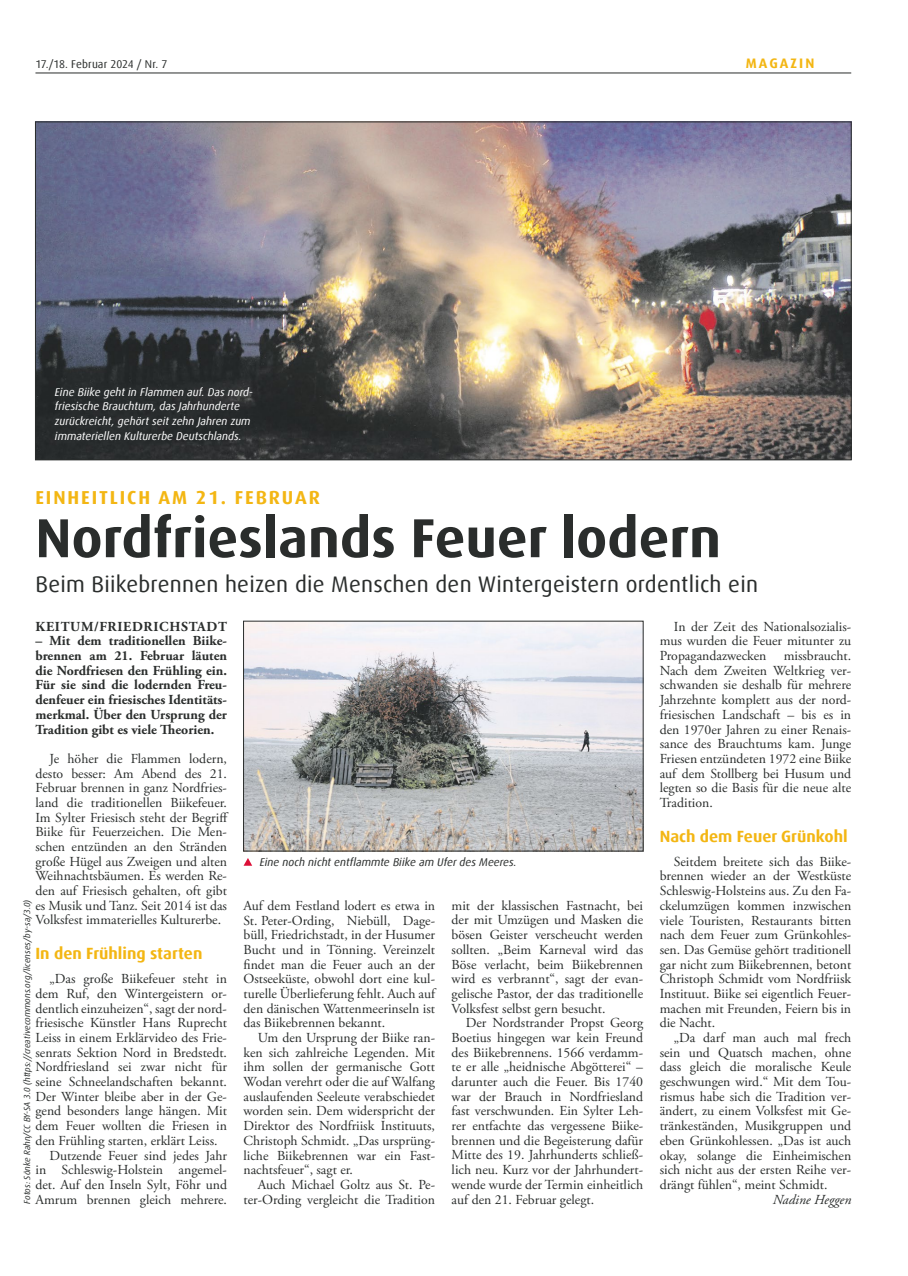
<style>
.page{position:relative;width:908px;height:1276px;background:#fff}
.page>*{position:absolute;margin:0;border:0;box-sizing:border-box;transform-origin:0 0}
.t1{font:700 55px "Dax Offc Pro";color:#2a2d2c}
.t2{font:22.5px "Dax Offc Pro";letter-spacing:.01em;color:#2a2d2c}
.t3{font:700 18.75px "Dax Offc Pro";letter-spacing:.1em;color:#f3b613}
.t4{font:700 16.25px "Dax Offc Pro";color:#f3b613}
.t5{font:13.75px/14.6px "Adobe Garamond Pro";color:#2a2d2c;text-align:justify}
.t6{font:700 13.75px/14.6px "Adobe Garamond Pro";color:#2a2d2c;text-align:justify}
.t7{font:700 13.75px "Adobe Garamond Pro";letter-spacing:.05em;color:#2a2d2c}
.t8{font:italic 13.75px "Adobe Garamond Pro";color:#2a2d2c}
.t9{font:700 13.75px "Dax Offc Pro";letter-spacing:.15em;color:#f3b613}
.t10{font:italic 11.25px/14.8px "Dax Offc Pro";color:#fff}
.t11{font:italic 11.25px "Dax Offc Pro";color:#2a2d2c}
.t12{font:11.25px "Dax Offc Pro";letter-spacing:.005em;color:#2a2d2c}
.t13{font:italic 8.75px "Dax Offc Pro";letter-spacing:-.005em;color:#2a2d2c}
</style>
<div class="page">
<hr style="left:35px;top:73px;width:815px;height:1px;background:#2a2d2c">
<img style="left:245px;top:623px;width:396px;height:226px">
<img style="left:37px;top:124px;width:812px;height:334px">
<svg style="left:244px;top:858px;width:8px;height:7px"></svg>
<p class="t12" style="left:35px;top:56px;width:133px">17./18. Februar 2024 / Nr. 7</p>
<p class="t9" style="left:745px;top:54px;width:70px">MAGAZIN</p>
<p class="t10" style="left:55px;top:384px;width:199px">Eine Biike geht in Flammen auf. Das nord&shy;friesische Brauchtum, das Jahrhunderte zurückreicht, gehört seit zehn Jahren zum immateriellen Kulturerbe Deutschlands.</p>
<h3 class="t3" style="left:35px;top:486px;width:286px">EINHEITLICH AM 21. FEBRUAR</h3>
<h1 class="t1" style="left:35px;top:502px;width:686px">Nordfrieslands Feuer lodern</h1>
<h2 class="t2" style="left:35px;top:569px;width:723px">Beim Biikebrennen heizen die Menschen den Wintergeistern ordentlich ein</h2>
<p class="t7" style="left:36px;top:618px;width:193px">KEITUM/FRIEDRICHSTADT</p>
<p class="t6" style="left:35px;top:634px;width:193px">– Mit dem traditionellen Biike&shy;brennen am 21. Februar läuten die Nordfriesen den Frühling ein.<br>Für sie sind die lodernden Freu&shy;denfeuer ein friesisches Identitäts&shy;merkmal. Über den Ursprung der Tradition gibt es viele Theorien.</p>
<p class="t5" style="left:35px;top:751px;width:194px;text-indent:14px">Je höher die Flammen lodern, desto besser: Am Abend des 21.<br>Februar brennen in ganz Nordfries&shy;land die traditionellen Biikefeuer.<br>Im Sylter Friesisch steht der Begriff Biike für Feuerzeichen. Die Men&shy;schen entzünden an den Stränden große Hügel aus Zweigen und alten Weihnachtsbäumen. Es werden Re&shy;den auf Friesisch gehalten, oft gibt es Musik und Tanz. Seit 2014 ist das Volksfest immaterielles Kulturerbe.</p>
<p class="t4" style="left:35px;top:943px;width:168px">In den Frühling starten</p>
<p class="t5" style="left:50px;top:972px;width:179px">„Das große Biikefeuer steht in</p>
<p class="t5" style="left:35px;top:986px;width:193px">dem Ruf, den Wintergeistern or-</p>
<p class="t5" style="left:35px;top:1001px;width:193px">dentlich einzuheizen“, sagt der nord-</p>
<p class="t5" style="left:35px;top:1016px;width:193px">friesische Künstler Hans Ruprecht</p>
<p class="t5" style="left:35px;top:1031px;width:193px">Leiss in einem Erklärvideo des Frie-</p>
<p class="t5" style="left:35px;top:1045px;width:193px">senrats Sektion Nord in Bredstedt.</p>
<p class="t5" style="left:35px;top:1060px;width:193px">Nordfriesland sei zwar nicht für</p>
<p class="t5" style="left:35px;top:1075px;width:193px">seine Schneelandschaften bekannt.</p>
<p class="t5" style="left:35px;top:1089px;width:193px">Der Winter bleibe aber in der Ge-</p>
<p class="t5" style="left:35px;top:1104px;width:193px">gend besonders lange hängen. Mit</p>
<p class="t5" style="left:35px;top:1119px;width:193px">dem Feuer wollten die Friesen in</p>
<p class="t5" style="left:35px;top:1133px;width:183px">den Frühling starten, erklärt Leiss.</p>
<p class="t5" style="left:50px;top:1148px;width:179px">Dutzende Feuer sind jedes Jahr</p>
<p class="t5" style="left:35px;top:1163px;width:193px">in Schleswig-Holstein angemel-</p>
<p class="t5" style="left:35px;top:1177px;width:193px">det. Auf den Inseln Sylt, Föhr und</p>
<p class="t5" style="left:35px;top:1192px;width:193px">Amrum brennen gleich mehrere.</p>
<p class="t13" style="left:21px;top:1203px;width:306px;rotate:-90deg">Fotos: Sönke Rahn/CC BY-SA 3.0 (https://creativecommons.org/licenses/by-sa/3.0)</p>
<p class="t11" style="left:260px;top:854px;width:258px">Eine noch nicht entflammte Biike am Ufer des Meeres.</p>
<p class="t5" style="left:243px;top:898px;width:193px">Auf dem Festland lodert es etwa in St. Peter-Ording, Niebüll, Dage&shy;büll, Friedrichstadt, in der Husumer Bucht und in Tönning. Vereinzelt findet man die Feuer auch an der Ostseeküste, obwohl dort eine kul&shy;turelle Überlieferung fehlt. Auch auf den dänischen Wattenmeerinseln ist das Biikebrennen bekannt.</p>
<p class="t5" style="left:243px;top:1031px;width:193px;text-indent:14px">Um den Ursprung der Biike ran&shy;ken sich zahlreiche Legenden. Mit ihm sollen der germanische Gott Wodan verehrt oder die auf Walfang auslaufenden Seeleute verabschiedet worden sein. Dem widerspricht der Direktor des Nordfriisk Instituuts, Christoph Schmidt. „Das ursprüng&shy;liche Biikebrennen war ein Fast&shy;nachtsfeuer“, sagt er.</p>
<p class="t5" style="left:243px;top:1177px;width:193px;text-align:right">Auch Michael Goltz aus St. Pe&shy;ter-Ording vergleicht die Tradition</p>
<p class="t5" style="left:451px;top:898px;width:193px">mit der klassischen Fastnacht, bei der mit Umzügen und Masken die bösen Geister verscheucht werden sollten. „Beim Karneval wird das Böse verlacht, beim Biikebrennen wird es verbrannt“, sagt der evan&shy;gelische Pastor, der das traditionelle Volksfest selbst gern besucht.</p>
<p class="t5" style="left:451px;top:1016px;width:193px;text-indent:14px">Der Nordstrander Propst Georg Boetius hingegen war kein Freund des Biikebrennens. 1566 verdamm&shy;te er alle „heidnische Abgötterei“ – darunter auch die Feuer. Bis 1740 war der Brauch in Nordfriesland fast verschwunden. Ein Sylter Leh&shy;rer entfachte das vergessene Biike&shy;brennen und die Begeisterung dafür Mitte des 19. Jahrhunderts schließ&shy;lich neu. Kurz vor der Jahrhundert&shy;wende wurde der Termin einheitlich auf den 21. Februar gelegt.</p>
<p class="t5" style="left:659px;top:619px;width:193px;text-indent:14px">In der Zeit des Nationalsozialis&shy;mus wurden die Feuer mitunter zu Propagandazwecken missbraucht.<br>Nach dem Zweiten Weltkrieg ver&shy;schwanden sie deshalb für mehrere Jahrzehnte komplett aus der nord&shy;friesischen Landschaft – bis es in den 1970er Jahren zu einer Renais&shy;sance des Brauchtums kam. Junge Friesen entzündeten 1972 eine Biike auf dem Stollberg bei Husum und legten so die Basis für die neue alte Tradition.</p>
<p class="t4" style="left:659px;top:825px;width:189px">Nach dem Feuer Grünkohl</p>
<p class="t5" style="left:659px;top:854px;width:193px;text-indent:14px">Seitdem breitete sich das Biike&shy;brennen wieder an der Westküste Schleswig-Holsteins aus. Zu den Fa&shy;ckelumzügen kommen inzwischen viele Touristen, Restaurants bitten nach dem Feuer zum Grünkohles&shy;sen. Das Gemüse gehört traditionell gar nicht zum Biikebrennen, betont Christoph Schmidt vom Nordfriisk Instituut. Biike sei eigentlich Feuer&shy;machen mit Freunden, Feiern bis in die Nacht.</p>
<p class="t5" style="left:659px;top:1031px;width:193px;text-indent:14px">„Da darf man auch mal frech sein und Quatsch machen, ohne dass gleich die moralische Keule geschwungen wird.“ Mit dem Tou&shy;rismus habe sich die Tradition ver&shy;ändert, zu einem Volksfest mit Ge&shy;tränkeständen, Musikgruppen und eben Grünkohlessen. „Das ist auch okay, solange die Einheimischen sich nicht aus der ersten Reihe ver&shy;drängt fühlen“, meint Schmidt.</p>
<p class="t8" style="left:772px;top:1191px;width:80px">Nadine Heggen</p>
</div>
